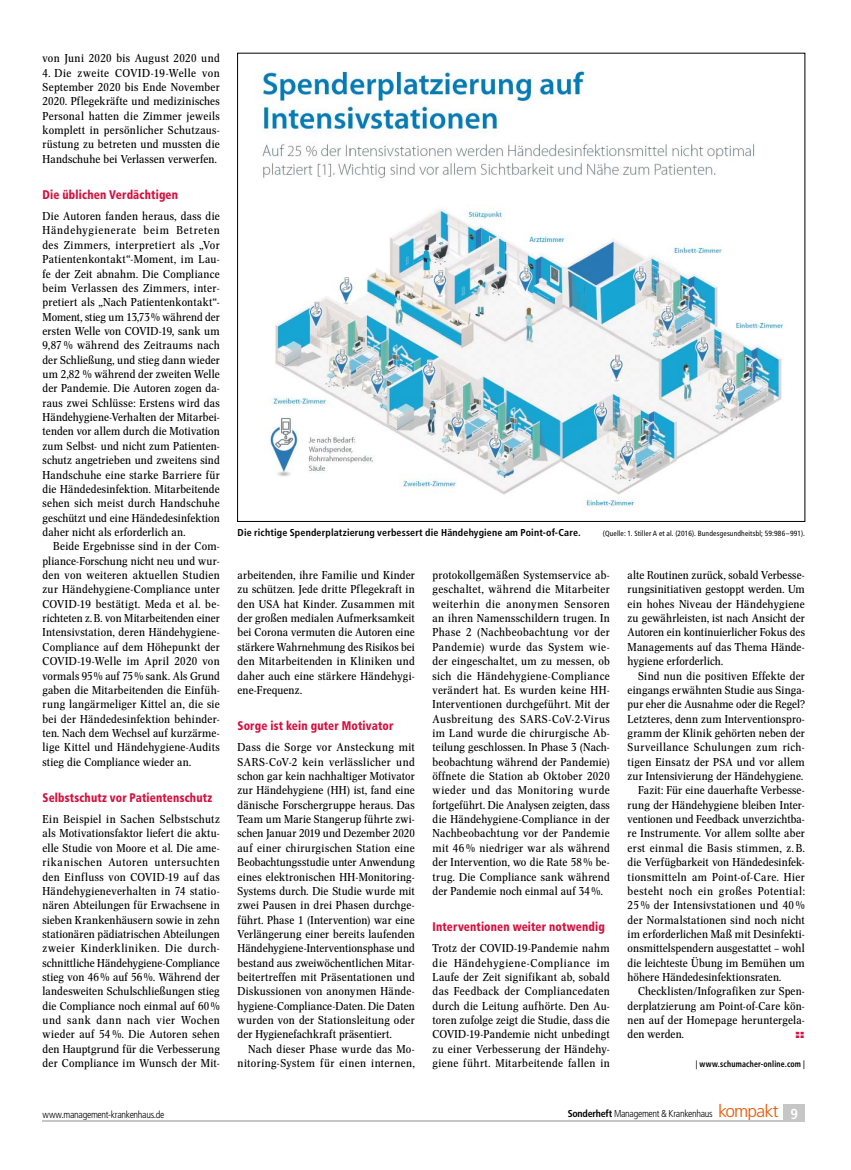
<style>
.page{position:relative;width:851px;height:1170px;background:#fff}
.page>*{position:absolute;margin:0;border:0;box-sizing:border-box;transform-origin:0 0}
.t1{font:900 condensed 12.5px "Frutiger LT Std";letter-spacing:.015em;color:#d4103e;scale:.9 1}
.t2{font:11.25px/14.4px "Concorde Nova";letter-spacing:.015em;color:#000;text-align:justify;scale:1.07 1}
.t3{font:11.25px "Concorde Nova";letter-spacing:-.005em;color:#000;scale:1.06 1}
.t4{font:11.25px "Concorde Nova";letter-spacing:.035em;color:#000;scale:1.07 1}
.t5{font:11.25px "Concorde Nova";letter-spacing:.04em;color:#000;scale:1.07 1}
.t6{font:900 expanded 11.25px "Helvetica Neue LT Std";color:#d4103e;scale:1.07 1}
.t7{font:700 condensed 10px "Frutiger LT Std";letter-spacing:.015em;color:#000}
.t8{font:300 condensed 10px "Frutiger LT Std";letter-spacing:-.03em;color:#000}
.t9{font:700 condensed 8.75px "Frutiger LT Std";letter-spacing:.025em;color:#000;scale:.9 1}
.t10{font:condensed 7.5px "Frutiger LT Std";letter-spacing:.02em;color:#000}
.s1{font-weight:700}
.s2{font-size:17.5px;color:#ea5b0b}
.s3{font-weight:700;font-size:14.5px;color:#fff}
</style>
<div class="page">
<div style="left:783px;top:1104px;width:21px;height:17px;background:#c6c6c6"></div>
<hr style="left:43px;top:1120px;width:761px;height:1px;background:#c6c6c6">
<img style="left:258px;top:70px;width:526px;height:442px">
<p class="t2" style="left:43px;top:51px;width:167px">von Juni 2020 bis August 2020 und</p>
<p class="t2" style="left:43px;top:66px;width:167px">4. Die zweite COVID-19-Welle von September 2020 bis Ende November 2020. Pflegekräfte und medizinisches Personal hatten die Zimmer jeweils komplett in persönlicher Schutzaus&shy;rüstung zu betreten und mussten die Handschuhe bei Verlassen verwerfen.</p>
<p class="t1" style="left:43px;top:187px;width:152px">Die üblichen Verdächtigen</p>
<p class="t2" style="left:43px;top:209px;width:167px">Die Autoren fanden heraus, dass die Händehygienerate beim Betreten des Zimmers, interpretiert als „Vor Patientenkontakt“-Moment, im Lau&shy;fe der Zeit abnahm. Die Compliance beim Verlassen des Zimmers, inter&shy;pretiert als „Nach Patientenkontakt“- Moment, stieg um 13,73% während der ersten Welle von COVID-19, sank um 9,87 % während des Zeitraums nach der Schließung, und stieg dann wieder um 2,82 % während der zweiten Welle der Pandemie. Die Autoren zogen da&shy;raus zwei Schlüsse: Erstens wird das Händehygiene-Verhalten der Mitarbei&shy;tenden vor allem durch die Motivation zum Selbst- und nicht zum Patienten&shy;schutz angetrieben und zweitens sind Handschuhe eine starke Barriere für die Händedesinfektion. Mitarbeitende sehen sich meist durch Handschuhe geschützt und eine Händedesinfektion daher nicht als erforderlich an.</p>
<p class="t2" style="left:43px;top:539px;width:167px;text-indent:11px">Beide Ergebnisse sind in der Com&shy;pliance-Forschung nicht neu und wur&shy;den von weiteren aktuellen Studien zur Händehygiene-Compliance unter COVID-19 bestätigt. Meda et al. be&shy;richteten z.B. von Mitarbeitenden einer Intensivstation, deren Händehygiene-Compliance auf dem Höhepunkt der COVID-19-Welle im April 2020 von vormals 95% auf 75% sank. Als Grund gaben die Mitarbeitenden die Einfüh&shy;rung langärmeliger Kittel an, die sie bei der Händedesinfektion behinder&shy;ten. Nach dem Wechsel auf kurzärme&shy;lige Kittel und Händehygiene-Audits stieg die Compliance wieder an.</p>
<p class="t1" style="left:43px;top:789px;width:190px">Selbstschutz vor Patientenschutz</p>
<p class="t2" style="left:43px;top:812px;width:167px">Ein Beispiel in Sachen Selbstschutz als Motivationsfaktor liefert die aktu&shy;elle Studie von Moore et al. Die ame&shy;rikanischen Autoren untersuchten den Einfluss von COVID-19 auf das Händehygieneverhalten in 74 statio&shy;nären Abteilungen für Erwachsene in sieben Krankenhäusern sowie in zehn stationären pädiatrischen Abteilungen zweier Kinderkliniken. Die durch&shy;schnittliche Händehygiene-Compliance stieg von 46% auf 56%. Während der landesweiten Schulschließungen stieg die Compliance noch einmal auf 60% und sank dann nach vier Wochen wieder auf 54 %. Die Autoren sehen den Hauptgrund für die Verbesserung der Compliance im Wunsch der Mit-</p>
<p class="t7" style="left:237px;top:526px;width:344px">Die richtige Spenderplatzierung verbessert die Händehygiene am Point-of-Care.</p>
<p class="t10" style="left:602px;top:529px;width:203px">(Quelle: 1. Stiller A et al. (2016). Bundesgesundheitsbl; 59:986–991).</p>
<p class="t2" style="left:237px;top:568px;width:167px">arbeitenden, ihre Familie und Kinder zu schützen. Jede dritte Pflegekraft in den USA hat Kinder. Zusammen mit der großen medialen Aufmerksamkeit bei Corona vermuten die Autoren eine stärkere Wahrnehmung des Risikos bei den Mitarbeitenden in Kliniken und daher auch eine stärkere Händehygi&shy;ene-Frequenz.</p>
<p class="t1" style="left:237px;top:718px;width:175px">Sorge ist kein guter Motivator</p>
<p class="t2" style="left:237px;top:740px;width:167px">Dass die Sorge vor Ansteckung mit SARS-CoV-2 kein verlässlicher und schon gar kein nachhaltiger Motivator zur Händehygiene (HH) ist, fand eine dänische Forschergruppe heraus. Das Team um Marie Stangerup führte zwi&shy;schen Januar 2019 und Dezember 2020 auf einer chirurgischen Station eine Beobachtungsstudie unter Anwendung eines elektronischen HH-Monitoring-Systems durch. Die Studie wurde mit zwei Pausen in drei Phasen durchge&shy;führt. Phase 1 (Intervention) war eine Verlängerung einer bereits laufenden Händehygiene-Interventionsphase und bestand aus zweiwöchentlichen Mitar&shy;beitertreffen mit Präsentationen und Diskussionen von anonymen Hände&shy;hygiene-Compliance-Daten. Die Daten wurden von der Stationsleitung oder der Hygienefachkraft präsentiert.</p>
<p class="t2" style="left:237px;top:1041px;width:167px;text-align:right">Nach dieser Phase wurde das Mo&shy;nitoring-System für einen internen,</p>
<p class="t2" style="left:432px;top:568px;width:167px">protokollgemäßen Systemservice ab&shy;geschaltet, während die Mitarbeiter weiterhin die anonymen Sensoren an ihren Namensschildern trugen. In Phase 2 (Nachbeobachtung vor der Pandemie) wurde das System wie&shy;der eingeschaltet, um zu messen, ob sich die Händehygiene-Compliance verändert hat. Es wurden keine HH-Interventionen durchgeführt. Mit der Ausbreitung des SARS-CoV-2-Virus im Land wurde die chirurgische Ab&shy;teilung geschlossen. In Phase 3 (Nach&shy;beobachtung während der Pandemie) öffnete die Station ab Oktober 2020 wieder und das Monitoring wurde fortgeführt. Die Analysen zeigten, dass die Händehygiene-Compliance in der Nachbeobachtung vor der Pandemie mit 46 % niedriger war als während der Intervention, wo die Rate 58% be&shy;trug. Die Compliance sank während der Pandemie noch einmal auf 34%.</p>
<p class="t1" style="left:432px;top:918px;width:193px">Interventionen weiter notwendig</p>
<p class="t2" style="left:432px;top:941px;width:167px">Trotz der COVID-19-Pandemie nahm die Händehygiene-Compliance im Laufe der Zeit signifikant ab, sobald das Feedback der Compliancedaten durch die Leitung aufhörte. Den Au&shy;toren zufolge zeigt die Studie, dass die COVID-19-Pandemie nicht unbedingt zu einer Verbesserung der Händehy&shy;giene führt. Mitarbeitende fallen in</p>
<p class="t2" style="left:627px;top:568px;width:167px">alte Routinen zurück, sobald Verbesse&shy;rungsinitiativen gestoppt werden. Um ein hohes Niveau der Händehygiene zu gewährleisten, ist nach Ansicht der Autoren ein kontinuierlicher Fokus des Managements auf das Thema Hände&shy;hygiene erforderlich.</p>
<p class="t2" style="left:638px;top:668px;width:157px">Sind nun die positiven Effekte der</p>
<p class="t2" style="left:627px;top:682px;width:167px">eingangs erwähnten Studie aus Singa-</p>
<p class="t3" style="left:627px;top:697px;width:169px">pur eher die Ausnahme oder die Regel?</p>
<p class="t2" style="left:627px;top:711px;width:167px">Letzteres, denn zum Interventionspro-</p>
<p class="t2" style="left:627px;top:726px;width:167px">gramm der Klinik gehörten neben der</p>
<p class="t4" style="left:627px;top:740px;width:167px">Surveillance Schulungen zum rich-</p>
<p class="t2" style="left:627px;top:754px;width:167px">tigen Einsatz der PSA und vor allem</p>
<p class="t2" style="left:627px;top:769px;width:165px">zur Intensivierung der Händehygiene.</p>
<p class="t2" style="left:638px;top:783px;width:157px">Fazit: Für eine dauerhafte Verbesse-</p>
<p class="t2" style="left:627px;top:797px;width:167px">rung der Händehygiene bleiben Inter-</p>
<p class="t2" style="left:627px;top:812px;width:167px">ventionen und Feedback unverzichtba-</p>
<p class="t2" style="left:627px;top:826px;width:167px">re Instrumente. Vor allem sollte aber</p>
<p class="t2" style="left:627px;top:840px;width:167px">erst einmal die Basis stimmen, z. B.</p>
<p class="t2" style="left:627px;top:855px;width:167px">die Verfügbarkeit von Händedesinfek-</p>
<p class="t2" style="left:627px;top:869px;width:167px">tionsmitteln am Point-of-Care. Hier</p>
<p class="t5" style="left:627px;top:884px;width:167px">besteht noch ein großes Potential:</p>
<p class="t2" style="left:627px;top:898px;width:167px">25 % der Intensivstationen und 40 %</p>
<p class="t2" style="left:627px;top:912px;width:167px">der Normalstationen sind noch nicht</p>
<p class="t2" style="left:627px;top:926px;width:167px">im erforderlichen Maß mit Desinfekti-</p>
<p class="t2" style="left:627px;top:941px;width:167px">onsmittelspendern ausgestattet – wohl</p>
<p class="t2" style="left:627px;top:955px;width:167px">die leichteste Übung im Bemühen um</p>
<p class="t2" style="left:627px;top:969px;width:145px">höhere Händedesinfektionsraten.</p>
<p class="t2" style="left:638px;top:984px;width:157px">Checklisten/Infografiken zur Spen-</p>
<p class="t2" style="left:627px;top:998px;width:167px">derplatzierung am Point-of-Care kön-</p>
<p class="t2" style="left:627px;top:1012px;width:167px">nen auf der Homepage heruntergela-</p>
<p class="t2" style="left:627px;top:1027px;width:54px">den werden.</p>
<p class="t6" style="left:795px;top:1026px;width:11px">::</p>
<p class="t9" style="left:695px;top:1058px;width:123px">| www.schumacher-online.com |</p>
<p class="t8" style="left:43px;top:1108px;width:123px">www.management-krankenhaus.de</p>
<p class="t8" style="left:567px;top:1107px;width:232px"><span class="s1">Sonderheft</span> Management &amp; Krankenhaus <span class="s2">kompakt</span> <span class="s3">9</span></p>
</div>
